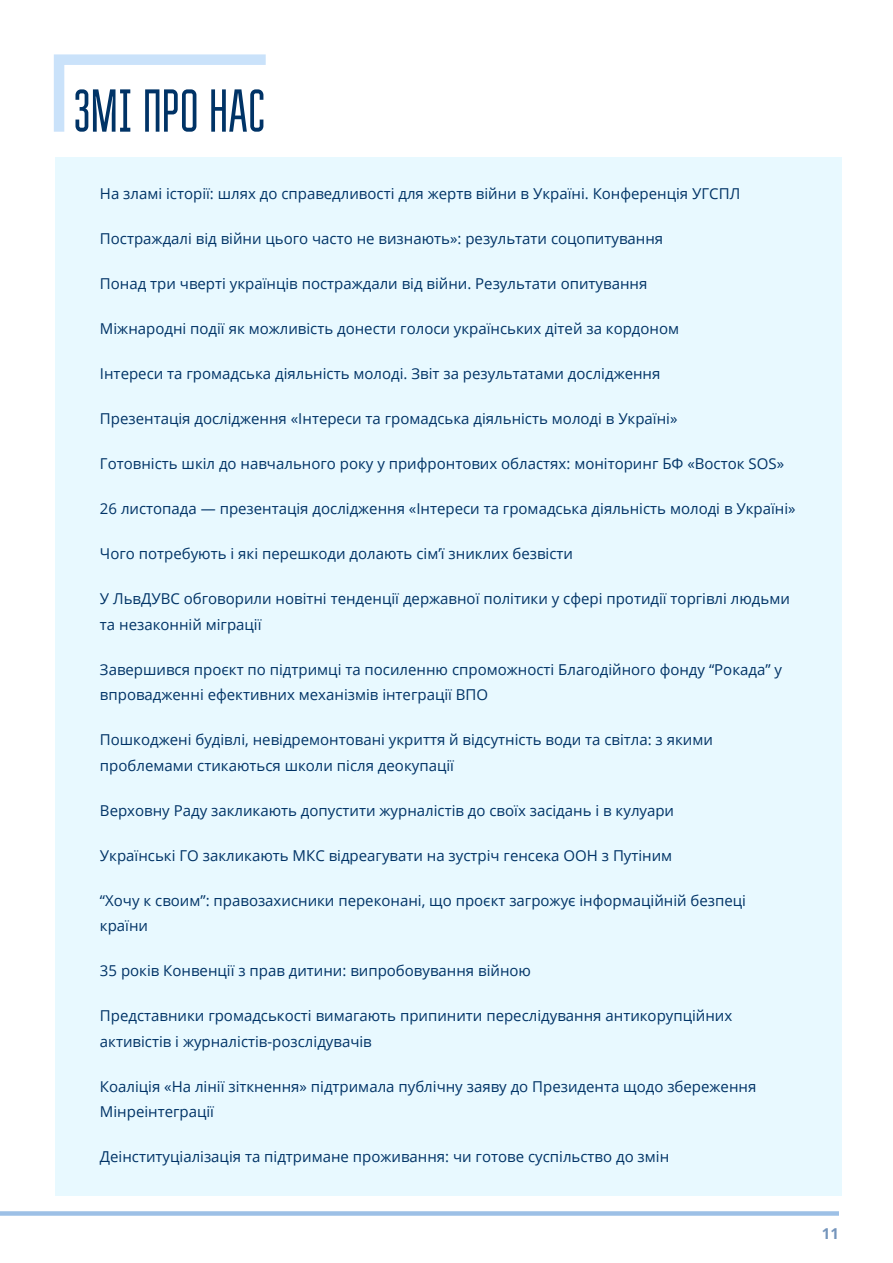
<style>
.page{position:relative;width:893px;height:1263px;background:#fff}
.page>*{position:absolute;margin:0;border:0;box-sizing:border-box;transform-origin:0 0}
.t1{font:60.45px "Bravo RG";color:#036;scale:.94 1}
.t2{font:15px/25.5px "Open Sans";color:#036}
.t3{font:700 15px "Open Sans";color:#7595bc}
</style>
<div class="page">
<div style="left:0;top:1211px;width:839px;height:5px;background:#9dc0e6"></div>
<svg style="left:54px;top:54px;width:212px;height:78px"></svg>
<div style="left:55px;top:157px;width:786px;height:76px;background:#e8f9ff"></div>
<div style="left:55px;top:202px;width:786px;height:76px;background:#e8f9ff"></div>
<div style="left:55px;top:247px;width:786px;height:76px;background:#e8f9ff"></div>
<div style="left:55px;top:292px;width:786px;height:76px;background:#e8f9ff"></div>
<div style="left:55px;top:337px;width:786px;height:76px;background:#e8f9ff"></div>
<div style="left:55px;top:382px;width:786px;height:76px;background:#e8f9ff"></div>
<div style="left:55px;top:427px;width:786px;height:76px;background:#e8f9ff"></div>
<div style="left:55px;top:472px;width:786px;height:76px;background:#e8f9ff"></div>
<div style="left:55px;top:517px;width:786px;height:76px;background:#e8f9ff"></div>
<div style="left:55px;top:562px;width:786px;height:101px;background:#e8f9ff"></div>
<div style="left:55px;top:633px;width:786px;height:101px;background:#e8f9ff"></div>
<div style="left:55px;top:703px;width:786px;height:101px;background:#e8f9ff"></div>
<div style="left:55px;top:774px;width:786px;height:75px;background:#e8f9ff"></div>
<div style="left:55px;top:819px;width:786px;height:75px;background:#e8f9ff"></div>
<div style="left:55px;top:864px;width:786px;height:101px;background:#e8f9ff"></div>
<div style="left:55px;top:934px;width:786px;height:76px;background:#e8f9ff"></div>
<div style="left:55px;top:979px;width:786px;height:101px;background:#e8f9ff"></div>
<div style="left:55px;top:1050px;width:786px;height:101px;background:#e8f9ff"></div>
<div style="left:55px;top:1120px;width:786px;height:76px;background:#e8f9ff"></div>
<h1 class="t1" style="left:74px;top:78px;width:205px">ЗМІ ПРО НАС</h1>
<p class="t2" style="left:100px;top:180px;width:642px">На зламі історії: шлях до справедливості для жертв війни в Україні. Конференція УГСПЛ</p>
<p class="t2" style="left:100px;top:225px;width:565px">Постраждалі від війни цього часто не визнають»: результати соцопитування</p>
<p class="t2" style="left:100px;top:270px;width:549px">Понад три чверті українців постраждали від війни. Результати опитування</p>
<p class="t2" style="left:100px;top:315px;width:581px">Міжнародні події як можливість донести голоси українських дітей за кордоном</p>
<p class="t2" style="left:100px;top:360px;width:562px">Інтереси та громадська діяльність молоді. Звіт за результатами дослідження</p>
<p class="t2" style="left:100px;top:405px;width:579px">Презентація дослідження «Інтереси та громадська діяльність молоді в Україні»</p>
<p class="t2" style="left:100px;top:450px;width:686px">Готовність шкіл до навчального року у прифронтових областях: моніторинг БФ «Восток SOS»</p>
<p class="t2" style="left:100px;top:495px;width:697px">26 листопада — презентація дослідження «Інтереси та громадська діяльність молоді в Україні»</p>
<p class="t2" style="left:100px;top:540px;width:475px">Чого потребують і які перешкоди долають сім’ї зниклих безвісти</p>
<p class="t2" style="left:100px;top:585px;width:691px">У ЛьвДУВС обговорили новітні тенденції державної політики у сфері протидії торгівлі людьми та незаконній міграції</p>
<p class="t2" style="left:100px;top:656px;width:684px">Завершився проєкт по підтримці та посиленню спроможності Благодійного фонду “Рокада” у впровадженні ефективних механізмів інтеграції ВПО</p>
<p class="t2" style="left:100px;top:726px;width:614px">Пошкоджені будівлі, невідремонтовані укриття й відсутність води та світла: з якими проблемами стикаються школи після деокупації</p>
<p class="t2" style="left:100px;top:797px;width:576px">Верховну Раду закликають допустити журналістів до своїх засідань і в кулуари</p>
<p class="t2" style="left:100px;top:842px;width:574px">Українські ГО закликають МКС відреагувати на зустріч генсека ООН з Путіним</p>
<p class="t2" style="left:100px;top:887px;width:648px">“Хочу к своим”: правозахисники переконані, що проєкт загрожує інформаційній безпеці країни</p>
<p class="t2" style="left:100px;top:957px;width:433px">35 років Конвенції з прав дитини: випробовування війною</p>
<p class="t2" style="left:100px;top:1002px;width:634px">Представники громадськості вимагають припинити переслідування антикорупційних активістів і журналістів-розслідувачів</p>
<p class="t2" style="left:100px;top:1073px;width:658px">Коаліція «На лінії зіткнення» підтримала публічну заяву до Президента щодо збереження<br>Мінреінтеграції</p>
<p class="t2" style="left:100px;top:1143px;width:571px">Деінституціалізація та підтримане проживання: чи готове суспільство до змін</p>
<p class="t3" style="left:822px;top:1223px;width:19px">11</p>
</div>
